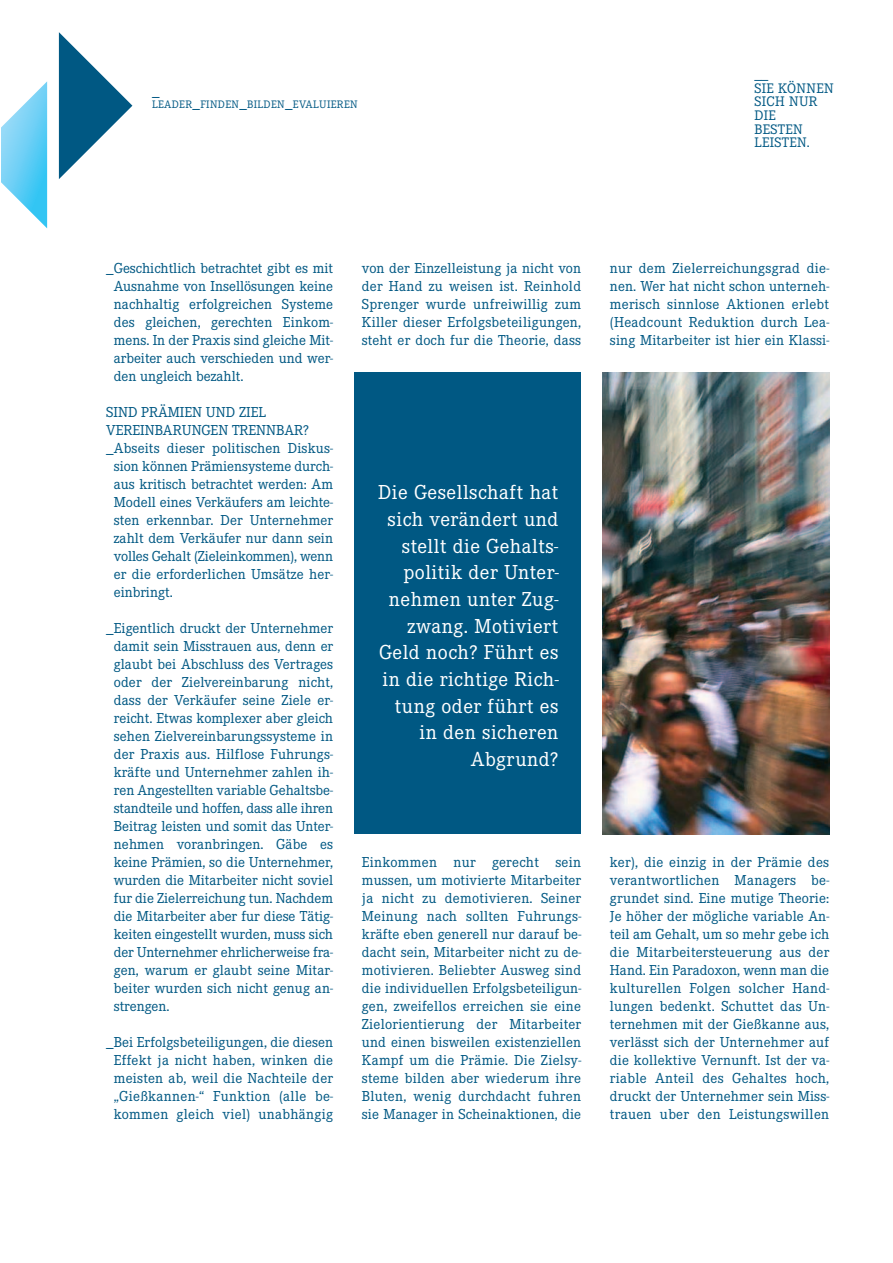
<style>
.page{position:relative;width:893px;height:1263px;background:#fff}
.page>*{position:absolute;margin:0;border:0;box-sizing:border-box;transform-origin:0 0}
.t1{font:21px/26.7px "Corporate E";letter-spacing:.025em;color:#fff;text-align:right}
.t2{font:15px/18px "Corporate E";letter-spacing:.01em;color:#005883;text-align:justify}
.t3{font:15px "Corporate E";letter-spacing:-.01em;color:#005883}
.t4{font:14.4px/13.6px "Corporate E";letter-spacing:.025em;color:#005883}
.t5{font:11.25px "Corporate E";letter-spacing:.03em;color:#005883}
.s1{font-size:15px}
</style>
<div class="page">
<svg style="left:59px;top:32px;width:73px;height:147px"></svg>
<svg style="left:1px;top:81px;width:46px;height:147px"></svg>
<img style="left:602px;top:373px;width:227px;height:461px">
<div style="left:354px;top:373px;width:227px;height:461px;background:#005883"></div>
<p class="t2" style="left:152px;top:83px;width:9px">_</p>
<p class="t5" style="left:152px;top:100px;width:207px">LEADER<span class="s1">_</span>FINDEN<span class="s1">_</span>BILDEN<span class="s1">_</span>EVALUIEREN</p>
<p class="t4" style="left:754px;top:69px;width:81px">__<br>SIE KÖNNEN<br>SICH NUR<br>DIE<br>BESTEN<br>LEISTEN.</p>
<p class="t2" style="left:114px;top:261px;width:221px;text-indent:-8px">_Geschichtlich betrachtet gibt es mit Ausnahme von Insellösungen keine nachhaltig erfolgreichen Systeme des gleichen, gerechten Einkom&shy;mens. In der Praxis sind gleiche Mit&shy;arbeiter auch verschieden und wer&shy;den ungleich bezahlt.</p>
<p class="t2" style="left:106px;top:405px;width:161px">SIND PRÄMIEN UND ZIEL</p>
<p class="t2" style="left:106px;top:423px;width:204px">VEREINBARUNGEN TRENNBAR?</p>
<p class="t2" style="left:106px;top:441px;width:228px">_Abseits dieser politischen Diskus-</p>
<p class="t2" style="left:114px;top:459px;width:221px">sion können Prämiensysteme durch-</p>
<p class="t2" style="left:114px;top:477px;width:221px">aus kritisch betrachtet werden: Am</p>
<p class="t2" style="left:114px;top:495px;width:221px">Modell eines Verkäufers am leichte-</p>
<p class="t2" style="left:114px;top:513px;width:221px">sten erkennbar. Der Unternehmer</p>
<p class="t2" style="left:114px;top:531px;width:221px">zahlt dem Verkäufer nur dann sein</p>
<p class="t3" style="left:114px;top:551px;width:221px">volles Gehalt (Zieleinkommen), wenn</p>
<p class="t2" style="left:114px;top:567px;width:221px">er die erforderlichen Umsätze her-</p>
<p class="t2" style="left:114px;top:585px;width:60px">einbringt.</p>
<p class="t2" style="left:114px;top:621px;width:221px;text-indent:-8px">_Eigentlich druckt der Unternehmer damit sein Misstrauen aus, denn er glaubt bei Abschluss des Vertrages oder der Zielvereinbarung nicht, dass der Verkäufer seine Ziele er&shy;reicht. Etwas komplexer aber gleich sehen Zielvereinbarungssysteme in der Praxis aus. Hilflose Fuhrungs&shy;kräfte und Unternehmer zahlen ih&shy;ren Angestellten variable Gehaltsbe&shy;standteile und hoffen, dass alle ihren Beitrag leisten und somit das Unter&shy;nehmen voranbringen. Gäbe es keine Prämien, so die Unternehmer, wurden die Mitarbeiter nicht soviel fur die Zielerreichung tun. Nachdem die Mitarbeiter aber fur diese Tätig&shy;keiten eingestellt wurden, muss sich der Unternehmer ehrlicherweise fra&shy;gen, warum er glaubt seine Mitar&shy;beiter wurden sich nicht genug an&shy;strengen.</p>
<p class="t2" style="left:106px;top:1035px;width:228px;text-align:center">_Bei Erfolgsbeteiligungen, die diesen Effekt ja nicht haben, winken die meisten ab, weil die Nachteile der „Gießkannen-“ Funktion (alle be&shy;kommen gleich viel) unabhängig</p>
<p class="t2" style="left:362px;top:261px;width:221px">von der Einzelleistung ja nicht von der Hand zu weisen ist. Reinhold Sprenger wurde unfreiwillig zum Killer dieser Erfolgsbeteiligungen, steht er doch fur die Theorie, dass</p>
<p class="t2" style="left:610px;top:261px;width:221px">nur dem Zielerreichungsgrad die&shy;nen. Wer hat nicht schon unterneh&shy;merisch sinnlose Aktionen erlebt (Headcount Reduktion durch Lea&shy;sing Mitarbeiter ist hier ein Klassi-</p>
<h1 class="t1" style="left:378px;top:481px;width:182px">Die Gesellschaft hat sich verändert und stellt die Gehalts&shy;politik der Unter&shy;nehmen unter Zug&shy;zwang. Motiviert<br>Geld noch? Führt es in die richtige Rich&shy;tung oder führt es in den sicheren<br>Abgrund?</h1>
<p class="t2" style="left:362px;top:855px;width:221px">Einkommen nur gerecht sein mussen, um motivierte Mitarbeiter ja nicht zu demotivieren. Seiner Meinung nach sollten Fuhrungs&shy;kräfte eben generell nur darauf be&shy;dacht sein, Mitarbeiter nicht zu de&shy;motivieren. Beliebter Ausweg sind die individuellen Erfolgsbeteiligun&shy;gen, zweifellos erreichen sie eine Zielorientierung der Mitarbeiter und einen bisweilen existenziellen Kampf um die Prämie. Die Zielsy&shy;steme bilden aber wiederum ihre Bluten, wenig durchdacht fuhren sie Manager in Scheinaktionen, die</p>
<p class="t2" style="left:610px;top:855px;width:221px">ker), die einzig in der Prämie des verantwortlichen Managers be&shy;grundet sind. Eine mutige Theorie:<br>Je höher der mögliche variable An&shy;teil am Gehalt, um so mehr gebe ich die Mitarbeitersteuerung aus der Hand. Ein Paradoxon, wenn man die kulturellen Folgen solcher Hand&shy;lungen bedenkt. Schuttet das Un&shy;ternehmen mit der Gießkanne aus, verlässt sich der Unternehmer auf die kollektive Vernunft. Ist der va&shy;riable Anteil des Gehaltes hoch, druckt der Unternehmer sein Miss&shy;trauen uber den Leistungswillen</p>
</div>
